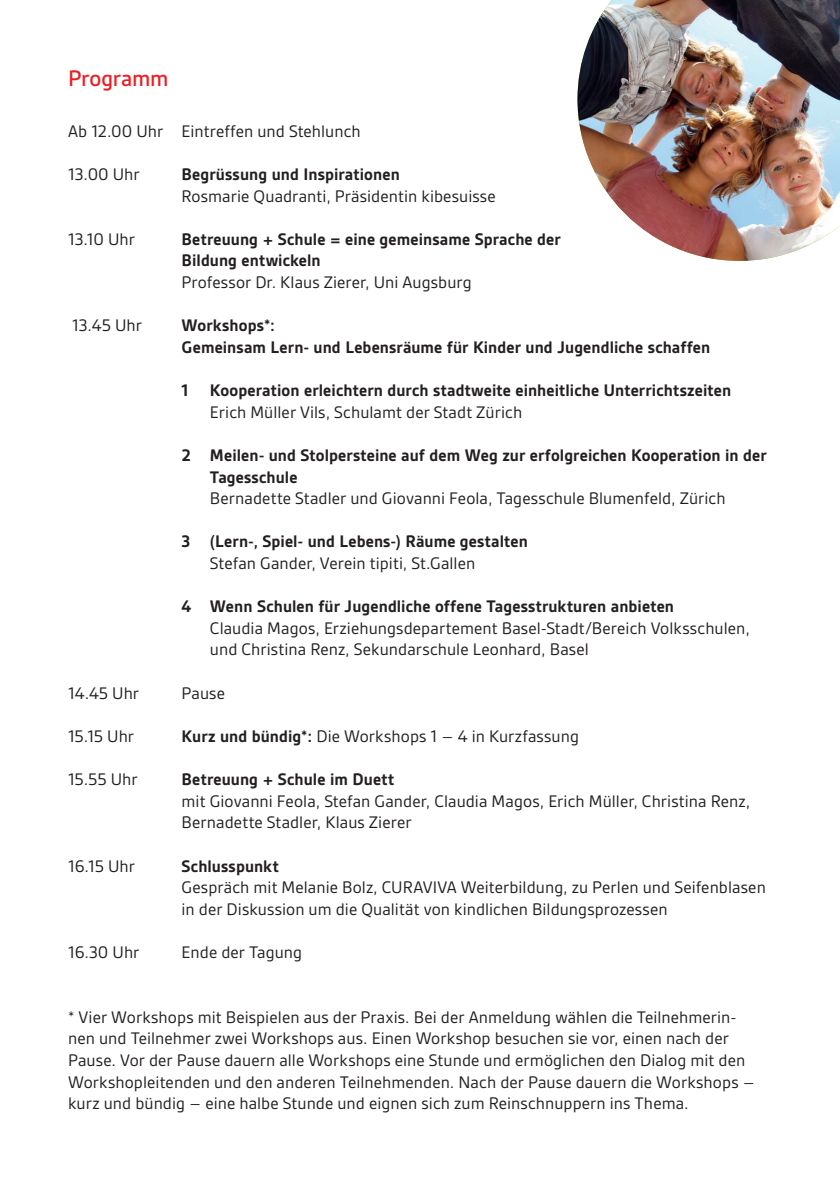
<style>
.page{position:relative;width:840px;height:1191px;background:#fff}
.page>*{position:absolute;margin:0;border:0;box-sizing:border-box;transform-origin:0 0}
.t1{font:500 24px "Gesta";letter-spacing:-.005em;color:#ee1d23}
.t2{font:18px/21.6px "Gesta";letter-spacing:.005em;color:#231f20}
.t3{font:700 18px/21.6px "Gesta";letter-spacing:.005em;color:#231f20}
.s1{font-weight:700}
</style>
<div class="page">
<img style="left:577px;top:0;width:262px;height:261px">
<h1 class="t1" style="left:68px;top:64px;width:102px">Programm</h1>
<p class="t2" style="left:68px;top:120px;width:294px">Ab 12.00 Uhr Eintreffen und Stehlunch</p>
<p class="t2" style="left:68px;top:163px;width:73px">13.00 Uhr</p>
<p class="t3" style="left:181px;top:163px;width:219px">Begrüssung und Inspirationen</p>
<p class="t2" style="left:181px;top:185px;width:315px">Rosmarie Quadranti, Präsidentin kibesuisse</p>
<p class="t2" style="left:68px;top:228px;width:68px">13.10 Uhr</p>
<p class="t3" style="left:181px;top:228px;width:380px">Betreuung + Schule = eine gemeinsame Sprache der<br>Bildung entwickeln</p>
<p class="t2" style="left:181px;top:271px;width:291px">Professor Dr. Klaus Zierer, Uni Augsburg</p>
<p class="t2" style="left:72px;top:314px;width:71px">13.45 Uhr</p>
<p class="t3" style="left:181px;top:315px;width:530px">Workshops*:<br>Gemeinsam Lern- und Lebensräume für Kinder und Jugendliche schaffen</p>
<p class="t3" style="left:181px;top:379px;width:550px">1 Kooperation erleichtern durch stadtweite einheitliche Unterrichtszeiten</p>
<p class="t2" style="left:210px;top:401px;width:313px">Erich Müller Vils, Schulamt der Stadt Zürich</p>
<p class="t3" style="left:210px;top:444px;width:558px;text-indent:-28px">2 Meilen- und Stolpersteine auf dem Weg zur erfolgreichen Kooperation in der<br>Tagesschule</p>
<p class="t2" style="left:210px;top:487px;width:517px">Bernadette Stadler und Giovanni Feola, Tagesschule Blumenfeld, Zürich</p>
<p class="t3" style="left:181px;top:531px;width:347px">3 (Lern-, Spiel- und Lebens-) Räume gestalten</p>
<p class="t2" style="left:210px;top:552px;width:267px">Stefan Gander, Verein tipiti, St.Gallen</p>
<p class="t3" style="left:181px;top:595px;width:493px">4 Wenn Schulen für Jugendliche offene Tagesstrukturen anbieten</p>
<p class="t2" style="left:210px;top:617px;width:541px">Claudia Magos, Erziehungsdepartement Basel-Stadt/Bereich Volksschulen, und Christina Renz, Sekundarschule Leonhard, Basel</p>
<p class="t2" style="left:68px;top:682px;width:72px">14.45 Uhr</p>
<p class="t2" style="left:181px;top:682px;width:45px">Pause</p>
<p class="t2" style="left:68px;top:725px;width:67px">15.15 Uhr</p>
<p class="t2" style="left:181px;top:725px;width:398px"><span class="s1">Kurz und bündig*:</span> Die Workshops 1 – 4 in Kurzfassung</p>
<p class="t2" style="left:68px;top:768px;width:71px">15.55 Uhr</p>
<p class="t3" style="left:181px;top:768px;width:214px">Betreuung + Schule im Duett</p>
<p class="t2" style="left:181px;top:790px;width:569px">mit Giovanni Feola, Stefan Gander, Claudia Magos, Erich Müller, Christina Renz,<br>Bernadette Stadler, Klaus Zierer</p>
<p class="t2" style="left:68px;top:854px;width:68px">16.15 Uhr</p>
<p class="t3" style="left:181px;top:855px;width:99px">Schlusspunkt</p>
<p class="t2" style="left:181px;top:876px;width:585px">Gespräch mit Melanie Bolz, CURAVIVA Weiterbildung, zu Perlen und Seifenblasen in der Diskussion um die Qualität von kindlichen Bildungsprozessen</p>
<p class="t2" style="left:68px;top:941px;width:73px">16.30 Uhr</p>
<p class="t2" style="left:181px;top:941px;width:122px">Ende der Tagung</p>
<p class="t2" style="left:68px;top:1006px;width:688px">* Vier Workshops mit Beispielen aus der Praxis. Bei der Anmeldung wählen die Teilnehmerin&shy;nen und Teilnehmer zwei Workshops aus. Einen Workshop besuchen sie vor, einen nach der Pause. Vor der Pause dauern alle Workshops eine Stunde und ermöglichen den Dialog mit den Workshopleitenden und den anderen Teilnehmenden. Nach der Pause dauern die Workshops – kurz und bündig – eine halbe Stunde und eignen sich zum Reinschnuppern ins Thema.</p>
</div>
